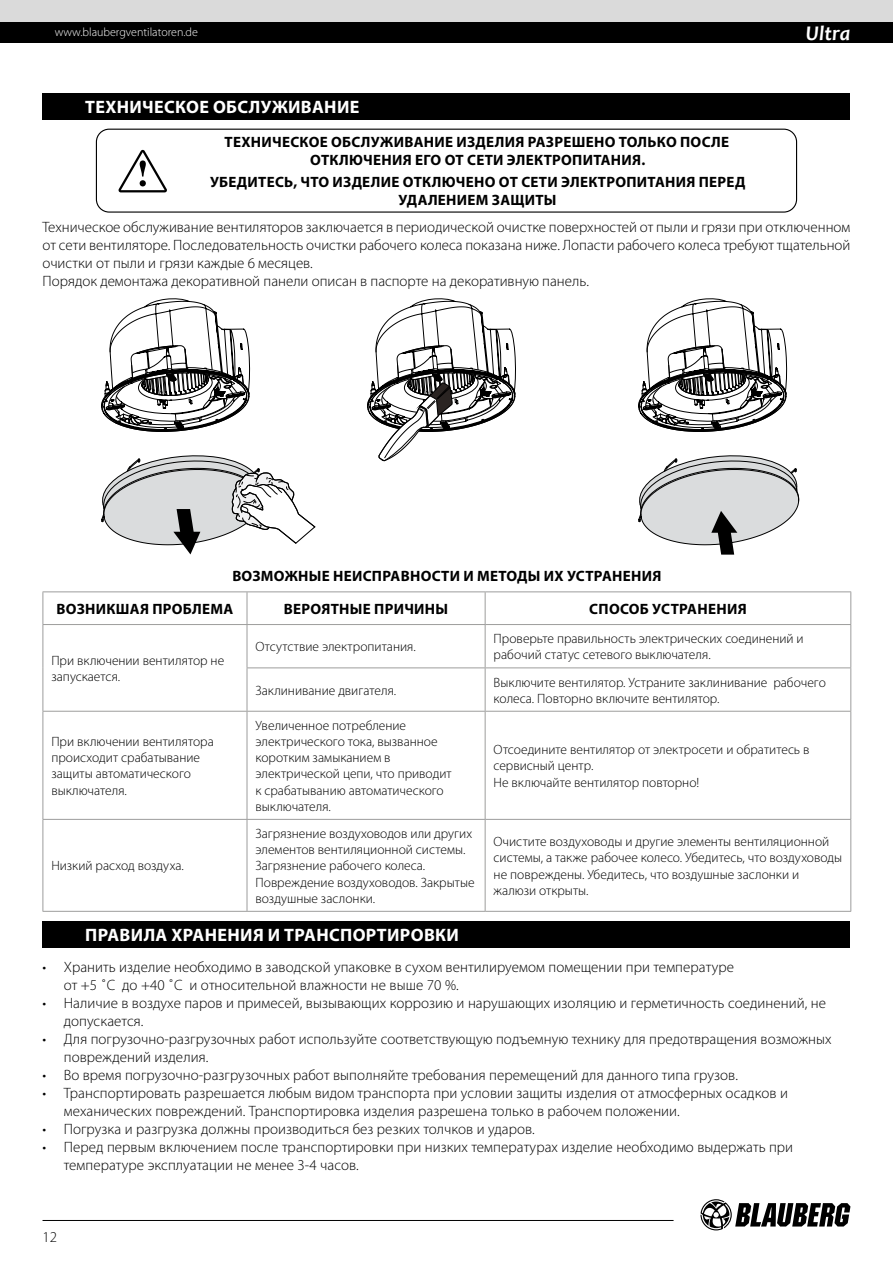
<style>
.page{position:relative;width:893px;height:1263px;background:#fff}
.page>*{position:absolute;margin:0;border:0;box-sizing:border-box;transform-origin:0 0}
.t1{font:italic 700 21px "Candara";color:#fff}
.t2{font:700 18px "Myriad Pro";letter-spacing:.02em;color:#fff}
.t3{font:300 15px/18px "Myriad Pro";letter-spacing:.005em;color:#000}
.t4{font:700 15px/18px "Myriad Pro";letter-spacing:.02em;color:#000;text-align:center}
.t5{font:300 13.5px/16.2px "Myriad Pro";color:#000}
.t6{font:300 12px "Myriad Pro";color:#fff}
</style>
<div class="page">
<div style="left:0;top:21px;width:893px;height:22px;background:#000"></div>
<svg style="left:700px;top:1199px;width:150px;height:31px"></svg>
<hr style="left:43px;top:1220px;width:631px;height:1px;background:#000">
<div style="left:0;top:0;width:893px;height:21px;background:#dadada"></div>
<svg style="left:101px;top:298px;width:215px;height:256px"></svg>
<svg style="left:367px;top:298px;width:149px;height:164px"></svg>
<svg style="left:638px;top:298px;width:162px;height:257px"></svg>
<div style="left:43px;top:93px;width:807px;height:27px;background:#000"></div>
<div style="left:96px;top:129px;width:701px;height:84px;border:1px solid #000;border-radius:13px"></div>
<svg style="left:118px;top:150px;width:49px;height:42px"></svg>
<hr style="left:43px;top:591px;width:204px;height:1px;background:#9d9d9c">
<hr style="left:43px;top:592px;width:1px;height:32px;background:#9d9d9c">
<hr style="left:247px;top:591px;width:238px;height:1px;background:#9d9d9c">
<hr style="left:247px;top:592px;width:1px;height:32px;background:#9d9d9c">
<hr style="left:485px;top:591px;width:366px;height:1px;background:#9d9d9c">
<hr style="left:485px;top:592px;width:1px;height:32px;background:#9d9d9c">
<hr style="left:850px;top:592px;width:1px;height:32px;background:#9d9d9c">
<hr style="left:43px;top:624px;width:204px;height:1px;background:#9d9d9c">
<hr style="left:43px;top:625px;width:1px;height:43px;background:#9d9d9c">
<hr style="left:43px;top:668px;width:1px;height:43px;background:#9d9d9c">
<hr style="left:247px;top:624px;width:238px;height:1px;background:#9d9d9c">
<hr style="left:247px;top:625px;width:1px;height:42px;background:#9d9d9c">
<hr style="left:485px;top:624px;width:366px;height:1px;background:#9d9d9c">
<hr style="left:485px;top:625px;width:1px;height:42px;background:#9d9d9c">
<hr style="left:850px;top:625px;width:1px;height:42px;background:#9d9d9c">
<hr style="left:247px;top:667px;width:238px;height:1px;background:#9d9d9c">
<hr style="left:247px;top:668px;width:1px;height:43px;background:#9d9d9c">
<hr style="left:485px;top:667px;width:366px;height:1px;background:#9d9d9c">
<hr style="left:485px;top:668px;width:1px;height:43px;background:#9d9d9c">
<hr style="left:850px;top:668px;width:1px;height:43px;background:#9d9d9c">
<hr style="left:43px;top:711px;width:204px;height:1px;background:#9d9d9c">
<hr style="left:43px;top:712px;width:1px;height:107px;background:#9d9d9c">
<hr style="left:247px;top:711px;width:238px;height:1px;background:#9d9d9c">
<hr style="left:247px;top:712px;width:1px;height:107px;background:#9d9d9c">
<hr style="left:485px;top:711px;width:366px;height:1px;background:#9d9d9c">
<hr style="left:485px;top:712px;width:1px;height:107px;background:#9d9d9c">
<hr style="left:850px;top:712px;width:1px;height:107px;background:#9d9d9c">
<hr style="left:43px;top:819px;width:204px;height:1px;background:#9d9d9c">
<hr style="left:43px;top:820px;width:1px;height:91px;background:#9d9d9c">
<hr style="left:247px;top:819px;width:238px;height:1px;background:#9d9d9c">
<hr style="left:247px;top:820px;width:1px;height:91px;background:#9d9d9c">
<hr style="left:485px;top:819px;width:366px;height:1px;background:#9d9d9c">
<hr style="left:485px;top:820px;width:1px;height:91px;background:#9d9d9c">
<hr style="left:850px;top:820px;width:1px;height:91px;background:#9d9d9c">
<hr style="left:43px;top:911px;width:204px;height:1px;background:#9d9d9c">
<hr style="left:247px;top:911px;width:238px;height:1px;background:#9d9d9c">
<hr style="left:485px;top:911px;width:366px;height:1px;background:#9d9d9c">
<div style="left:43px;top:921px;width:807px;height:27px;background:#000"></div>
<p class="t6" style="left:55px;top:26px;width:145px">www.blaubergventilatoren.de</p>
<h1 class="t1" style="left:806px;top:20px;width:46px">Ultra</h1>
<p class="t2" style="left:85px;top:95px;width:276px">ТЕХНИЧЕСКОЕ ОБСЛУЖИВАНИЕ</p>
<p class="t4" style="left:225px;top:133px;width:506px">ТЕХНИЧЕСКОЕ ОБСЛУЖИВАНИЕ ИЗДЕЛИЯ РАЗРЕШЕНО ТОЛЬКО ПОСЛЕ<br>ОТКЛЮЧЕНИЯ ЕГО ОТ СЕТИ ЭЛЕКТРОПИТАНИЯ.</p>
<p class="t4" style="left:210px;top:173px;width:537px">УБЕДИТЕСЬ, ЧТО ИЗДЕЛИЕ ОТКЛЮЧЕНО ОТ СЕТИ ЭЛЕКТРОПИТАНИЯ ПЕРЕД<br>УДАЛЕНИЕМ ЗАЩИТЫ</p>
<p class="t3" style="left:43px;top:218px;width:809px">Техническое обслуживание вентиляторов заключается в периодической очистке поверхностей от пыли и грязи при отключенном от сети вентиляторе. Последовательность очистки рабочего колеса показана ниже. Лопасти рабочего колеса требуют тщательной очистки от пыли и грязи каждые 6 месяцев.<br>Порядок демонтажа декоративной панели описан в паспорте на декоративную панель.</p>
<p class="t4" style="left:57px;top:559px;width:606px;line-height:32.7px;text-align:left;text-indent:176px">ВОЗМОЖНЫЕ НЕИСПРАВНОСТИ И МЕТОДЫ ИХ УСТРАНЕНИЯ<br>ВОЗНИКШАЯ ПРОБЛЕМА</p>
<p class="t4" style="left:284px;top:599px;width:166px">ВЕРОЯТНЫЕ ПРИЧИНЫ</p>
<p class="t4" style="left:589px;top:599px;width:159px">СПОСОБ УСТРАНЕНИЯ</p>
<p class="t5" style="left:51px;top:652px;width:174px">При включении вентилятор не запускается.</p>
<p class="t5" style="left:51px;top:734px;width:164px">При включении вентилятора происходит срабатывание защиты автоматического выключателя.</p>
<p class="t5" style="left:255px;top:639px;width:162px">Отсутствие электропитания.</p>
<p class="t5" style="left:494px;top:631px;width:312px">Проверьте правильность электрических соединений и рабочий статус сетевого выключателя.</p>
<p class="t5" style="left:255px;top:682px;width:142px">Заклинивание двигателя.</p>
<p class="t5" style="left:494px;top:674px;width:334px">Выключите вентилятор. Устраните заклинивание рабочего колеса. Повторно включите вентилятор.</p>
<p class="t5" style="left:255px;top:717px;width:198px">Увеличенное потребление электрического тока, вызванное коротким замыканием в электрической цепи, что приводит к срабатыванию автоматического выключателя.</p>
<p class="t5" style="left:494px;top:742px;width:317px">Отсоедините вентилятор от электросети и обратитесь в сервисный центр.<br>Не включайте вентилятор повторно!</p>
<p class="t5" style="left:255px;top:826px;width:221px">Загрязнение воздуховодов или других элементов вентиляционной системы.<br>Загрязнение рабочего колеса.<br>Повреждение воздуховодов. Закрытые воздушные заслонки.</p>
<p class="t5" style="left:494px;top:834px;width:350px">Очистите воздуховоды и другие элементы вентиляционной системы, а также рабочее колесо. Убедитесь, что воздуховоды не повреждены. Убедитесь, что воздушные заслонки и жалюзи открыты.</p>
<p class="t2" style="left:85px;top:923px;width:375px">ПРАВИЛА ХРАНЕНИЯ И ТРАНСПОРТИРОВКИ</p>
<p class="t3" style="left:64px;top:958px;width:672px;text-indent:-21px">• Хранить изделие необходимо в заводской упаковке в сухом вентилируемом помещении при температуре от +5 ˚С до +40 ˚С и относительной влажности не выше 70 %.</p>
<p class="t3" style="left:64px;top:994px;width:764px;text-indent:-21px">• Наличие в воздухе паров и примесей, вызывающих коррозию и нарушающих изоляцию и герметичность соединений, не допускается.</p>
<p class="t3" style="left:64px;top:1030px;width:769px;text-indent:-21px">• Для погрузочно-разгрузочных работ используйте соответствующую подъемную технику для предотвращения возможных повреждений изделия.</p>
<p class="t3" style="left:43px;top:1066px;width:697px">• Во время погрузочно-разгрузочных работ выполняйте требования перемещений для данного типа грузов.</p>
<p class="t3" style="left:64px;top:1084px;width:726px;text-indent:-21px">• Транспортировать разрешается любым видом транспорта при условии защиты изделия от атмосферных осадков и механических повреждений. Транспортировка изделия разрешена только в рабочем положении.</p>
<p class="t3" style="left:43px;top:1120px;width:494px">• Погрузка и разгрузка должны производиться без резких толчков и ударов.</p>
<p class="t3" style="left:64px;top:1138px;width:731px;text-indent:-21px">• Перед первым включением после транспортировки при низких температурах изделие необходимо выдержать при температуре эксплуатации не менее 3-4 часов.</p>
<p class="t5" style="left:51px;top:858px;width:134px">Низкий расход воздуха.</p>
<p class="t3" style="left:43px;top:1228px;width:16px">12</p>
</div>
